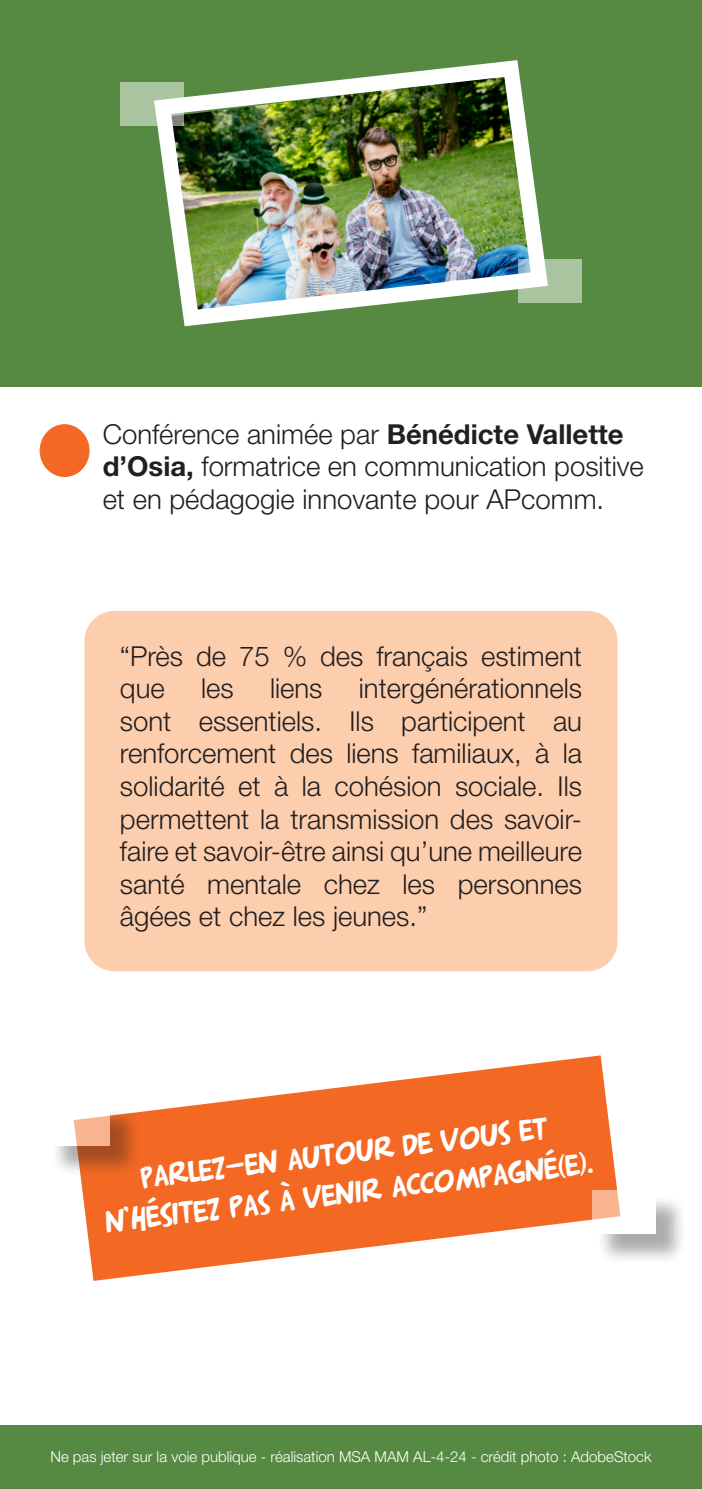
<style>
.page{position:relative;width:702px;height:1489px;background:#fff}
.page>*{position:absolute;margin:0;border:0;box-sizing:border-box;transform-origin:0 0}
.t1{font:30px/40px "Arnold 21";color:#fff;text-align:center}
.t2{font:300 27.5px/32.5px "Helvetica Neue LT Std";color:#231f20}
.t3{font:300 15px "Helvetica Neue LT Std";color:#fff}
.s1{font-weight:700}
</style>
<div class="page">
<div style="left:0;top:0;width:702px;height:386px;background:#568a43"></div>
<img style="left:145px;top:60px;width:400px;height:267px">
<div style="left:84px;top:610px;width:533px;height:361px;background:#fcceae;border-radius:30px"></div>
<div style="left:40px;top:424px;width:49px;height:52px;background:#f36823;border-radius:50%"></div>
<div style="left:40px;top:424px;width:49px;height:53px;border:1px solid #f36823;border-radius:50%"></div>
<div style="left:0;top:1424px;width:702px;height:64px;background:#568a43"></div>
<svg style="left:120px;top:81px;width:64px;height:44px;background:#b8ccb0"></svg>
<svg style="left:518px;top:259px;width:64px;height:44px;background:#bbd0b8"></svg>
<svg style="left:80px;top:1055px;width:538px;height:225px;fill:#f36823"></svg>
<div style="left:50px;top:1105px;width:91px;height:71px;background:#231f20;opacity:.75"></div>
<svg style="left:50px;top:1101px;width:60px;height:44px"></svg>
<div style="left:595px;top:1194px;width:91px;height:71px;background:#231f20;opacity:.75"></div>
<svg style="left:592px;top:1190px;width:63px;height:44px"></svg>
<p class="t2" style="left:103px;top:417px;width:542px">Conférence animée par <span class="s1">Bénédicte Vallette d’Osia,</span> formatrice en communication positive et en pédagogie innovante pour APcomm.</p>
<p class="t2" style="left:120px;top:639px;width:463px">“Près de 75 % des français estiment que</p>
<p class="t2" style="left:120px;top:671px;width:463px;text-align:justify;text-indent:239px">intergénérationnels sont essentiels. Ils participent au renforcement des liens familiaux, à la solidarité et à la cohésion sociale. Ils permettent la transmission des savoir&shy;faire et savoir-être ainsi qu’une meilleure santé mentale chez les personnes âgées et chez les jeunes.”</p>
<p class="t2" style="left:201px;top:671px;width:34px">les</p>
<p class="t2" style="left:270px;top:671px;width:54px">liens</p>
<p class="t1" style="left:98px;top:1160px;width:493px;rotate:-7deg">Parlez-en autour de vous et n'hésitez pas à venir accompagné(e).</p>
<p class="t3" style="left:50px;top:1446px;width:602px">Ne pas jeter sur la voie publique - réalisation MSA MAM AL-4-24 - crédit photo : AdobeStock</p>
</div>
